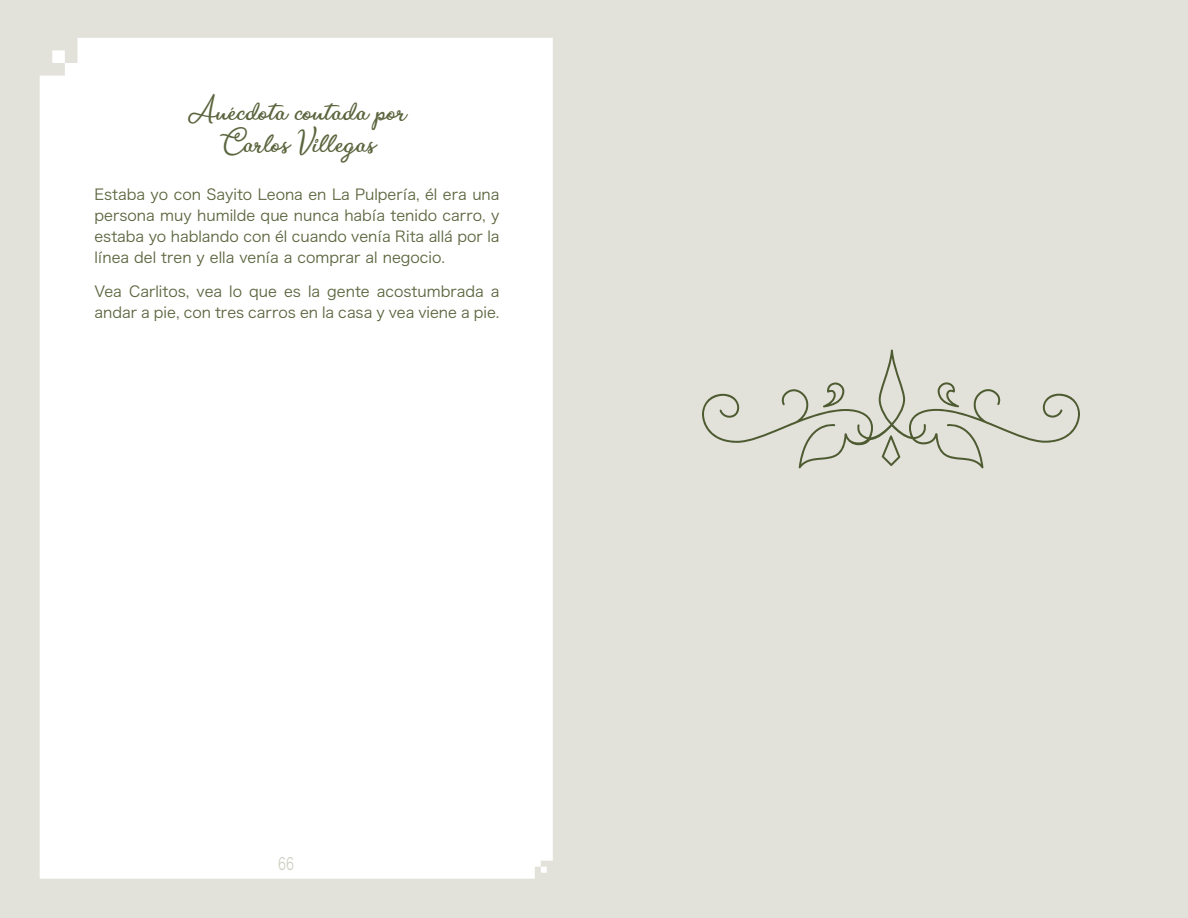
<style>
.page{position:relative;width:1188px;height:918px;background:#e2e2db}
.page>*{position:absolute;margin:0;border:0;box-sizing:border-box;transform-origin:0 0}
.t1{font:16.8px "Hira Kaku Pro W3";color:#cdcdc1;scale:.71 1}
.t2{font:16.5px/31.5px "Bite Chocolate";letter-spacing:.025em;color:#5b653e;text-align:center}
.t3{font:15px/21px "Hira Kaku Pro W3";color:#5b653e;text-align:justify}
</style>
<div class="page">
<div style="left:40px;top:38px;width:513px;height:841px;background:#fff"></div>
<svg style="left:702px;top:350px;width:378px;height:118px"></svg>
<svg style="left:882px;top:435px;width:18px;height:31px"></svg>
<p class="t2" style="left:188px;top:99px;width:219px">Anécdota contada por<br>Carlos Villegas</p>
<p class="t3" style="left:94px;top:183px;width:407px">Estaba yo con Sayito Leona en La Pulpería, él era una persona muy humilde que nunca había tenido carro, y estaba yo hablando con él cuando venía Rita allá por la línea del tren y ella venía a comprar al negocio.</p>
<p class="t3" style="left:94px;top:280px;width:407px">Vea Carlitos, vea lo que es la gente acostumbrada a andar a pie, con tres carros en la casa y vea viene a pie.</p>
<p class="t1" style="left:278px;top:849px;width:24px">66</p>
</div>
